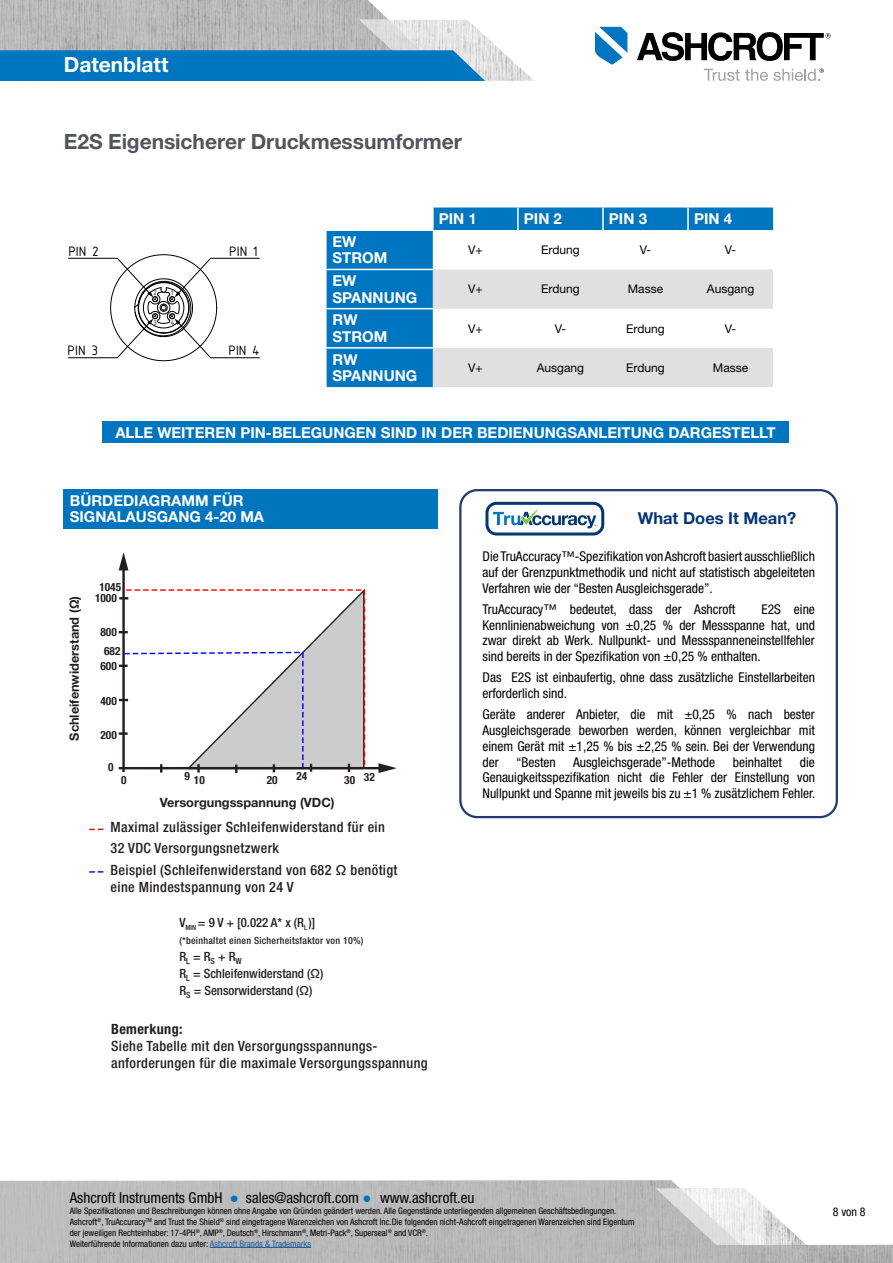
<style>
.page{position:relative;width:893px;height:1263px;background:#fff}
.page>*{position:absolute;margin:0;border:0;box-sizing:border-box;transform-origin:0 0}
.t1{font:700 21px "Helvetica Neue LT Pro";letter-spacing:-.005em;color:#52555b}
.t2{font:700 21px "Helvetica Neue LT Pro";color:#fff}
.t3{font:700 16.5px "Helvetica Neue LT Pro";color:#043673}
.t4{font:700 15px/16.5px "Helvetica Neue LT Pro";color:#fff}
.t5{font:condensed 15px "Helvetica Neue LT Pro";color:#000}
.t6{font:14.7px "ISOCPEUR";color:#000}
.t7{font:500 condensed 14.1px/17px "Helvetica Neue LT Pro";letter-spacing:.025em;color:#231f20}
.t8{font:700 condensed 14.1px "Helvetica Neue LT Pro";letter-spacing:.025em;color:#231f20}
.t9{font:condensed 13.5px/15.8px "Helvetica Neue LT Pro";color:#000;text-align:justify}
.t10{font:500 condensed 12.75px/17px "Helvetica Neue LT Pro";color:#231f20}
.t11{font:700 12.75px "Helvetica Neue LT Pro";color:#231f20}
.t12{font:12px "Helvetica Neue LT Pro";color:#000}
.t13{font:condensed 12px "Helvetica Neue LT Pro";color:#000}
.t14{font:700 condensed 11.4px "Helvetica Neue LT Pro";color:#231f20}
.t15{font:500 condensed 9.9px "Helvetica Neue LT Pro";letter-spacing:.025em;color:#231f20}
.t16{font:condensed 9px/10.8px "Helvetica Neue LT Pro";color:#000}
.t17{font:7.35px "ISOCPEUR";color:#000}
.s1{font-family:"Arial";font-weight:700;font-stretch:normal;color:#0072bc}
.s2{color:#215e9e}
</style>
<div class="page">
<img style="left:0;top:0;width:395px;height:20px">
<svg style="left:595px;top:27px;width:32px;height:38px"></svg>
<svg style="left:637px;top:32px;width:194px;height:29px"></svg>
<svg style="left:0;top:20px;width:534px;height:61px;background:#70a4c5"></svg>
<svg style="left:704px;top:69px;width:120px;height:12px"></svg>
<svg style="left:0;top:1180px;width:893px;height:83px;background:#c2c2c3"></svg>
<svg style="left:655px;top:1188px;width:110px;height:57px"></svg>
<hr style="left:210px;top:1247px;width:101px;height:1px;background:#215e9e">
<svg style="left:68px;top:254px;width:192px;height:107px"></svg>
<svg style="left:327px;top:207px;width:446px;height:180px;background:#1a84c6"></svg>
<svg style="left:433px;top:230px;width:340px;height:157px"></svg>
<hr style="left:432px;top:207px;width:2px;height:22px;background:#fff">
<hr style="left:517px;top:207px;width:2px;height:23px;background:#fff">
<hr style="left:602px;top:207px;width:2px;height:23px;background:#fff">
<hr style="left:687px;top:207px;width:2px;height:23px;background:#fff">
<hr style="left:327px;top:229px;width:107px;height:2px;background:#fff">
<hr style="left:327px;top:269px;width:106px;height:1px;background:#fff">
<hr style="left:327px;top:308px;width:106px;height:1px;background:#fff">
<hr style="left:327px;top:347px;width:106px;height:2px;background:#fff">
<div style="left:102px;top:421px;width:687px;height:22px;background:#0076c0"></div>
<svg style="left:485px;top:502px;width:119px;height:33px"></svg>
<div style="left:459px;top:489px;width:379px;height:329px;border:2px solid #213a70;border-radius:17px"></div>
<div style="left:64px;top:489px;width:374px;height:39px;background:#0075be"></div>
<hr style="left:122px;top:567px;width:3px;height:205px;background:#231f20">
<svg style="left:119px;top:552px;width:9px;height:18px"></svg>
<hr style="left:119px;top:767px;width:263px;height:2px;background:#231f20">
<svg style="left:378px;top:763px;width:19px;height:10px"></svg>
<svg style="left:89px;top:828px;width:15px;height:2px"></svg>
<svg style="left:89px;top:871px;width:15px;height:2px"></svg>
<svg style="left:119px;top:587px;width:247px;height:186px"></svg>
<h1 class="t2" style="left:64px;top:51px;width:106px">Datenblatt</h1>
<h1 class="t1" style="left:64px;top:128px;width:400px">E2S Eigensicherer Druckmessumformer</h1>
<p class="t6" style="left:68px;top:242px;width:32px">PIN 2</p>
<p class="t6" style="left:229px;top:242px;width:30px">PIN 1</p>
<p class="t17" style="left:154px;top:288px;width:5px">2</p>
<p class="t17" style="left:171px;top:288px;width:4px">1</p>
<p class="t17" style="left:154px;top:318px;width:5px">3</p>
<p class="t17" style="left:171px;top:318px;width:5px">4</p>
<p class="t6" style="left:68px;top:341px;width:32px">PIN 3</p>
<p class="t6" style="left:228px;top:341px;width:33px">PIN 4</p>
<p class="t4" style="left:439px;top:210px;width:40px">PIN 1</p>
<p class="t4" style="left:524px;top:210px;width:40px">PIN 2</p>
<p class="t4" style="left:609px;top:210px;width:40px">PIN 3</p>
<p class="t4" style="left:694px;top:210px;width:40px">PIN 4</p>
<p class="t4" style="left:333px;top:233px;width:57px">EW<br>STROM</p>
<p class="t12" style="left:468px;top:242px;width:16px">V+</p>
<p class="t12" style="left:541px;top:242px;width:40px">Erdung</p>
<p class="t12" style="left:640px;top:242px;width:13px">V-</p>
<p class="t12" style="left:725px;top:242px;width:13px">V-</p>
<p class="t4" style="left:333px;top:272px;width:86px">EW<br>SPANNUNG</p>
<p class="t12" style="left:468px;top:282px;width:16px">V+</p>
<p class="t12" style="left:541px;top:282px;width:40px">Erdung</p>
<p class="t12" style="left:628px;top:282px;width:37px">Masse</p>
<p class="t12" style="left:707px;top:282px;width:49px">Ausgang</p>
<p class="t4" style="left:333px;top:311px;width:57px">RW<br>STROM</p>
<p class="t12" style="left:468px;top:321px;width:16px">V+</p>
<p class="t12" style="left:555px;top:321px;width:13px">V-</p>
<p class="t12" style="left:626px;top:321px;width:40px">Erdung</p>
<p class="t12" style="left:725px;top:321px;width:13px">V-</p>
<p class="t4" style="left:333px;top:351px;width:86px">RW<br>SPANNUNG</p>
<p class="t12" style="left:468px;top:360px;width:16px">V+</p>
<p class="t12" style="left:537px;top:360px;width:49px">Ausgang</p>
<p class="t12" style="left:626px;top:360px;width:40px">Erdung</p>
<p class="t12" style="left:713px;top:360px;width:37px">Masse</p>
<p class="t4" style="left:115px;top:423px;width:662px">ALLE WEITEREN PIN-BELEGUNGEN SIND IN DER BEDIENUNGSANLEITUNG DARGESTELLT</p>
<p class="t4" style="left:70px;top:492px;width:196px">BÜRDEDIAGRAMM FÜR<br>SIGNALAUSGANG 4-20 MA</p>
<p class="t11" style="left:66px;top:741px;width:146px;rotate:-90deg">Schleifenwiderstand (Ω)</p>
<p class="t14" style="left:99px;top:580px;width:23px">1045</p>
<p class="t14" style="left:95px;top:591px;width:23px">1000</p>
<p class="t14" style="left:101px;top:625px;width:18px">800</p>
<p class="t14" style="left:101px;top:659px;width:18px">600</p>
<p class="t14" style="left:101px;top:694px;width:18px">400</p>
<p class="t14" style="left:101px;top:728px;width:18px">200</p>
<p class="t14" style="left:104px;top:644px;width:18px">682</p>
<p class="t14" style="left:108px;top:760px;width:7px">0</p>
<p class="t14" style="left:184px;top:769px;width:7px">9</p>
<p class="t14" style="left:296px;top:769px;width:12px">24</p>
<p class="t14" style="left:364px;top:770px;width:12px">32</p>
<p class="t14" style="left:121px;top:774px;width:7px">0</p>
<p class="t14" style="left:194px;top:774px;width:12px">10</p>
<p class="t14" style="left:267px;top:774px;width:12px">20</p>
<p class="t14" style="left:344px;top:774px;width:12px">30</p>
<p class="t11" style="left:160px;top:794px;width:176px">Versorgungsspannung (VDC)</p>
<p class="t7" style="left:111px;top:817px;width:276px;line-height:20.5px">Maximal zulässiger Schleifenwiderstand für ein<br>32 VDC Versorgungsnetzwerk</p>
<p class="t7" style="left:111px;top:861px;width:288px">Beispiel (Schleifenwiderstand von 682 Ω benötigt eine Mindestspannung von 24 V</p>
<p class="t10" style="left:179px;top:914px;width:138px">V<sub>MIN</sub> = 9 V + [0.022 A* x (R<sub>L</sub> )]</p>
<p class="t15" style="left:179px;top:935px;width:186px">(*beinhaltet einen Sicherheitsfaktor von 10%)</p>
<p class="t10" style="left:179px;top:948px;width:145px">R<sub>L</sub> = R<sub>S</sub> + R<sub>W<br></sub>R<sub>L</sub> = Schleifenwiderstand (Ω)<br>R<sub>S</sub> = Sensorwiderstand (Ω)</p>
<p class="t8" style="left:111px;top:1020px;width:73px">Bemerkung:</p>
<p class="t7" style="left:111px;top:1037px;width:318px">Siehe Tabelle mit den Versorgungsspannungs&shy;anforderungen für die maximale Versorgungsspannung</p>
<p class="t3" style="left:638px;top:508px;width:160px">What Does It Mean?</p>
<p class="t9" style="left:482px;top:548px;width:334px">Die TruAccuracy™-Spezifikation von Ashcroft basiert ausschließlich auf der Grenzpunktmethodik und nicht auf statistisch abgeleiteten Verfahren wie der “Besten Ausgleichsgerade”.</p>
<p class="t9" style="left:482px;top:601px;width:254px">TruAccuracy™ bedeutet, dass der Ashcroft</p>
<p class="t9" style="left:482px;top:601px;width:334px;text-indent:279px">E2S eine Kennlinienabweichung von ±0,25 % der Messspanne hat, und zwar direkt ab Werk. Nullpunkt- und Messspanneneinstellfehler sind bereits in der Spezifikation von ±0,25 % enthalten.</p>
<p class="t9" style="left:482px;top:670px;width:334px">Das E2S ist einbaufertig, ohne dass zusätzliche Einstellarbeiten erforderlich sind.</p>
<p class="t9" style="left:482px;top:706px;width:334px">Geräte anderer Anbieter, die mit ±0,25 % nach bester Ausgleichsgerade beworben werden, können vergleichbar mit einem Gerät mit ±1,25 % bis ±2,25 % sein. Bei der Verwendung der</p>
<p class="t9" style="left:482px;top:754px;width:334px;text-indent:317px">die Genauigkeitsspezifikation nicht die Fehler der Einstellung von Nullpunkt und Spanne mit jeweils bis zu ±1 % zusätzlichem Fehler.</p>
<p class="t9" style="left:516px;top:754px;width:41px">“Besten</p>
<p class="t9" style="left:573px;top:754px;width:143px">Ausgleichsgerade”-Methode</p>
<p class="t9" style="left:733px;top:754px;width:51px">beinhaltet</p>
<p class="t5" style="left:70px;top:1188px;width:406px">Ashcroft Instruments GmbH <span class="s1">●</span> sales@ashcroft.com <span class="s1">●</span> www.ashcroft.eu</p>
<p class="t16" style="left:70px;top:1205px;width:566px">Alle Spezifikationen und Beschreibungen können ohne Angabe von Gründen geändert werden. Alle Gegenstände unterliegenden allgemeinen Geschäftsbedingungen.<br>Ashcroft<sup>®</sup>, TruAccuracy<sup>TM</sup> and Trust the Shield<sup>®</sup> sind eingetragene Warenzeichen von Ashcroft Inc.Die folgenden nicht-Ashcroft eingetragenen Warenzeichen sind Eigentum der jeweiligen Rechteinhaber: 17-4PH<sup>®</sup>, AMP<sup>®</sup>, Deutsch<sup>®</sup>, Hirschmann<sup>®</sup>, Metri-Pack<sup>®</sup>, Superseal<sup>®</sup> and VCR<sup>®</sup>.<br>Weiterführende Informationen dazu unter: <span class="s2">Ashcroft Brands &amp; Trademarks</span></p>
<p class="t13" style="left:833px;top:1205px;width:35px">8 von 8</p>
</div>
